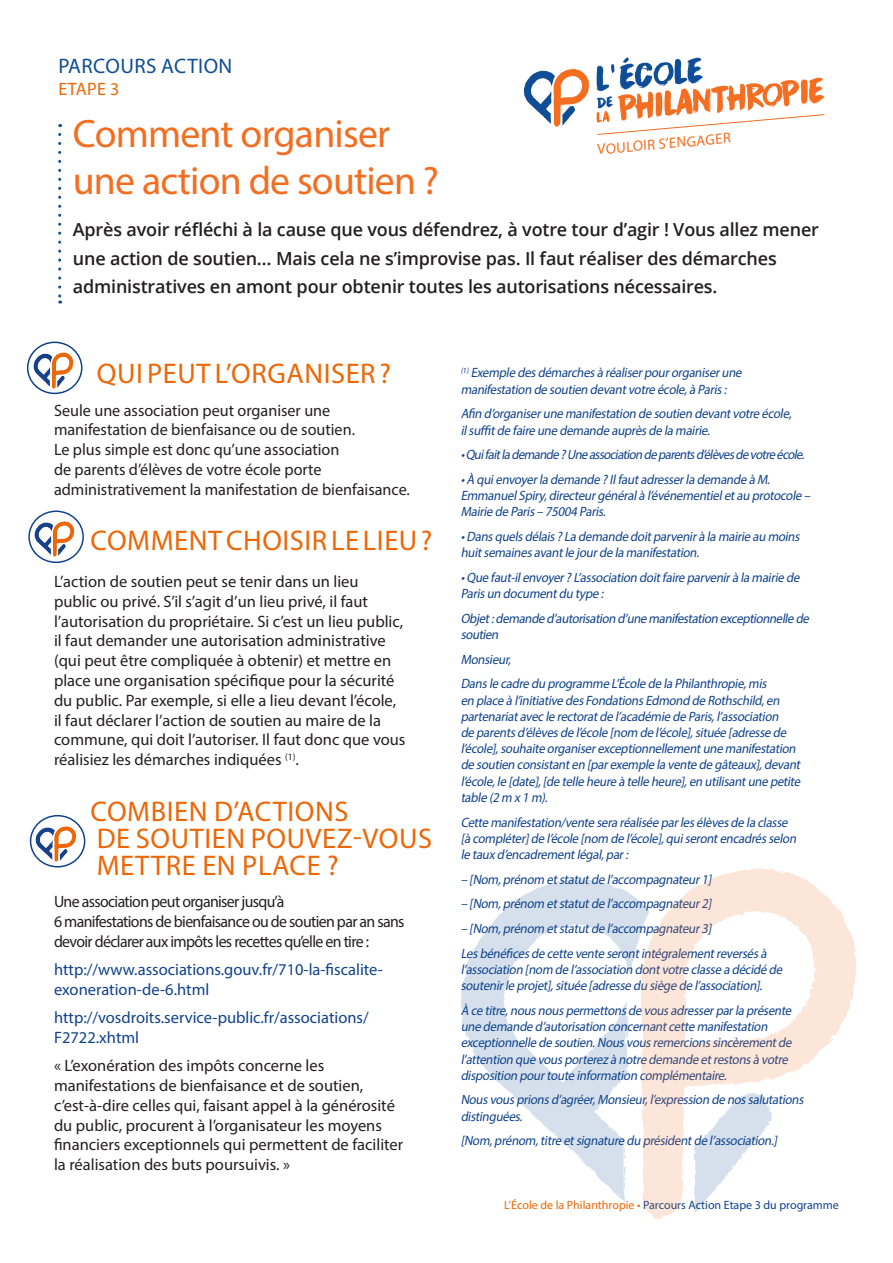
<style>
.page{position:relative;width:893px;height:1263px;background:#fff}
.page>*{position:absolute;margin:0;border:0;box-sizing:border-box;transform-origin:0 0}
.t1{font:39.75px "Myriad Pro";letter-spacing:-.02em;color:#f36e21}
.t2{font:28.5px/27px "Myriad Pro";letter-spacing:.02em;color:#ec6707}
.t3{font:21px "Myriad Pro";letter-spacing:.02em;color:#0f4d96}
.t4{font:600 18px/28.5px "Open Sans";letter-spacing:-.01em;color:#231f20}
.t5{font:18px "Myriad Pro";letter-spacing:.02em;color:#ec6707}
.t6{font:16.5px/19.8px "Myriad Pro";color:#231f20}
.t7{font:16.5px/19.8px "Myriad Pro";letter-spacing:-.04em;color:#231f20;scale:.96 1}
.t8{font:16.5px/19.8px "Myriad Pro";color:#10428c}
.t9{font:14.85px "Myriad Pro";color:#f36e21}
.t10{font:italic 13.5px/16.2px "Myriad Pro";letter-spacing:-.035em;color:#10428c;scale:.95 1}
.t11{font:12px "Myriad Pro";color:#10428c}
.s1{color:#ec6707}
</style>
<div class="page">
<svg style="left:596px;top:57px;width:229px;height:78px"></svg>
<svg style="left:524px;top:69px;width:65px;height:58px"></svg>
<svg style="left:58px;top:134px;width:3px;height:170px"></svg>
<svg style="left:28px;top:342px;width:54px;height:51px"></svg>
<div style="left:27px;top:342px;width:55px;height:52px;border:2px solid #10428c;border-radius:50%"></div>
<img style="left:31px;top:346px;width:44px;height:43px">
<svg style="left:29px;top:511px;width:54px;height:51px"></svg>
<div style="left:28px;top:510px;width:56px;height:53px;border:2px solid #10428c;border-radius:50%"></div>
<img style="left:32px;top:515px;width:44px;height:43px">
<svg style="left:31px;top:816px;width:54px;height:51px"></svg>
<div style="left:30px;top:815px;width:55px;height:52px;border:2px solid #10428c;border-radius:50%"></div>
<img style="left:34px;top:819px;width:43px;height:44px">
<svg style="left:461px;top:879px;width:179px;height:323px"></svg>
<svg style="left:517px;top:896px;width:5px;height:3px"></svg>
<svg style="left:468px;top:1039px;width:2px;height:6px"></svg>
<svg style="left:624px;top:1143px;width:3px;height:21px"></svg>
<svg style="left:626px;top:1177px;width:1px;height:18px"></svg>
<svg style="left:640px;top:868px;width:216px;height:351px"></svg>
<svg style="left:683px;top:1079px;width:89px;height:134px"></svg>
<svg style="left:814px;top:971px;width:2px;height:7px"></svg>
<svg style="left:770px;top:913px;width:11px;height:5px"></svg>
<p class="t3" style="left:58px;top:53px;width:176px">PARCOURS ACTION</p>
<p class="t5" style="left:58px;top:78px;width:62px">ETAPE 3</p>
<p class="t1" style="left:73px;top:109px;width:319px">Comment organiser</p>
<p class="t1" style="left:73px;top:157px;width:368px">une action de soutien ?</p>
<p class="t9" style="left:596px;top:140px;width:135px;rotate:-5deg">VOULOIR S’ENGAGER</p>
<p class="t4" style="left:73px;top:215px;width:748px">Après avoir réfléchi à la cause que vous défendrez, à votre tour d’agir ! Vous allez mener une action de soutien… Mais cela ne s’improvise pas. Il faut réaliser des démarches administratives en amont pour obtenir toutes les autorisations nécessaires.</p>
<p class="t2" style="left:97px;top:360px;width:296px">QUI PEUT L’ORGANISER ?</p>
<p class="t6" style="left:54px;top:400px;width:357px">Seule une association peut organiser une manifestation de bienfaisance ou de soutien.<br>Le plus simple est donc qu’une association<br>de parents d’élèves de votre école porte administrativement la manifestation de bienfaisance.</p>
<p class="t2" style="left:91px;top:527px;width:343px">COMMENT CHOISIR LE LIEU ?</p>
<p class="t6" style="left:54px;top:571px;width:353px">L’action de soutien peut se tenir dans un lieu public ou privé. S’il s’agit d’un lieu privé, il faut l’autorisation du propriétaire. Si c’est un lieu public, il faut demander une autorisation administrative (qui peut être compliquée à obtenir) et mettre en place une organisation spécifique pour la sécurité du public. Par exemple, si elle a lieu devant l’école, il faut déclarer l’action de soutien au maire de la commune, qui doit l’autoriser. Il faut donc que vous réalisiez les démarches indiquées <sup>(1)</sup>.</p>
<p class="t2" style="left:91px;top:797px;width:343px">COMBIEN D’ACTIONS<br>DE SOUTIEN POUVEZ-VOUS<br>METTRE EN PLACE ?</p>
<p class="t7" style="left:54px;top:891px;width:367px">Une association peut organiser jusqu’à<br>6 manifestations de bienfaisance ou de soutien par an sans devoir déclarer aux impôts les recettes qu’elle en tire :</p>
<p class="t8" style="left:54px;top:959px;width:331px">http://www.associations.gouv.fr/710-la-fiscalite&shy;exoneration-de-6.html</p>
<p class="t8" style="left:54px;top:1007px;width:316px">http://vosdroits.service-public.fr/associations/<br>F2722.xhtml</p>
<p class="t6" style="left:54px;top:1055px;width:351px">« L’exonération des impôts concerne les manifestations de bienfaisance et de soutien, c’est-à-dire celles qui, faisant appel à la générosité du public, procurent à l’organisateur les moyens financiers exceptionnels qui permettent de faciliter la réalisation des buts poursuivis. »</p>
<p class="t10" style="left:461px;top:365px;width:300px"><sup>(1)</sup> Exemple desdémarchesà réaliserpourorganiserune manifestation de soutien devantvotre école,à Paris:</p>
<p class="t10" style="left:461px;top:405px;width:353px">Afin d’organiserune manifestation de soutien devantvotre école, ilsuffitde faire une demande auprèsde la mairie.</p>
<p class="t10" style="left:461px;top:446px;width:366px">•Quifaitlademande?Uneassociationdeparentsd’élèvesdevotreécole.</p>
<p class="t10" style="left:461px;top:471px;width:372px">•À quienvoyerla demande ?Ilfautadresserla demande à M.<br>EmmanuelSpiry,directeurgénéralà l’événementieletau protocole –<br>Mairie de Paris– 75004 Paris.</p>
<p class="t10" style="left:461px;top:528px;width:361px">•Dansquelsdélais?La demande doitparvenirà la mairie au moins huitsemainesavantle jourde la manifestation.</p>
<p class="t10" style="left:461px;top:569px;width:361px">•Que faut-ilenvoyer?L’association doitfaire parvenirà la mairie de<br>Parisun documentdu type :</p>
<p class="t10" style="left:461px;top:610px;width:371px">Objet:demande d’autorisation d’une manifestation exceptionnelle de soutien</p>
<p class="t10" style="left:461px;top:651px;width:57px">Monsieur,</p>
<p class="t10" style="left:461px;top:676px;width:362px">Dansle cadre du programme L’École de la Philanthropie,mis<br>en place à l’initiative desFondationsEdmond de Rothschild,en partenariatavecle rectoratde l’académie de Paris,l’association<br>de parentsd’élèvesde l’école [nom de l’école],située [adresse de l’école],souhaite organiserexceptionnellementune manifestation de soutien consistanten [parexemple la vente de gâteaux],devant l’école,le [date],[de telle heure à telle heure],en utilisantune petite table (2 m x1 m).</p>
<p class="t10" style="left:461px;top:814px;width:358px">Cette manifestation/vente sera réalisée parlesélèvesde la classe [à compléter]de l’école [nom de l’école],quiserontencadrésselon le tauxd’encadrementlégal,par:</p>
<p class="t10" style="left:461px;top:871px;width:268px">– [Nom,prénom etstatutde l’accompagnateur1]</p>
<p class="t10" style="left:461px;top:895px;width:268px">– [Nom,prénom etstatutde l’accompagnateur2]</p>
<p class="t10" style="left:461px;top:920px;width:268px">– [Nom,prénom etstatutde l’accompagnateur3]</p>
<p class="t10" style="left:461px;top:945px;width:343px">Lesbénéficesde cette vente serontintégralementreversésà l’association [nom de l’association dontvotre classe a décidé de soutenirle projet],située [adresse du siège de l’association].</p>
<p class="t10" style="left:461px;top:1002px;width:353px">À ce titre,nousnouspermettonsde vousadresserparla présente une demande d’autorisation concernantcette manifestation exceptionnelle de soutien.Nousvousremercionssincèrementde l’attention que vousporterezà notre demande etrestonsà votre disposition pourtoute information complémentaire.</p>
<p class="t10" style="left:461px;top:1091px;width:365px">Nousvousprionsd’agréer,Monsieur,l’expression de nossalutations distinguées.</p>
<p class="t10" style="left:461px;top:1132px;width:338px">[Nom,prénom,titre etsignature du présidentde l’association.]</p>
<p class="t11" style="left:504px;top:1197px;width:336px"><span class="s1">L’École de la Philanthropie •</span> Parcours Action Etape 3 du programme</p>
</div>
